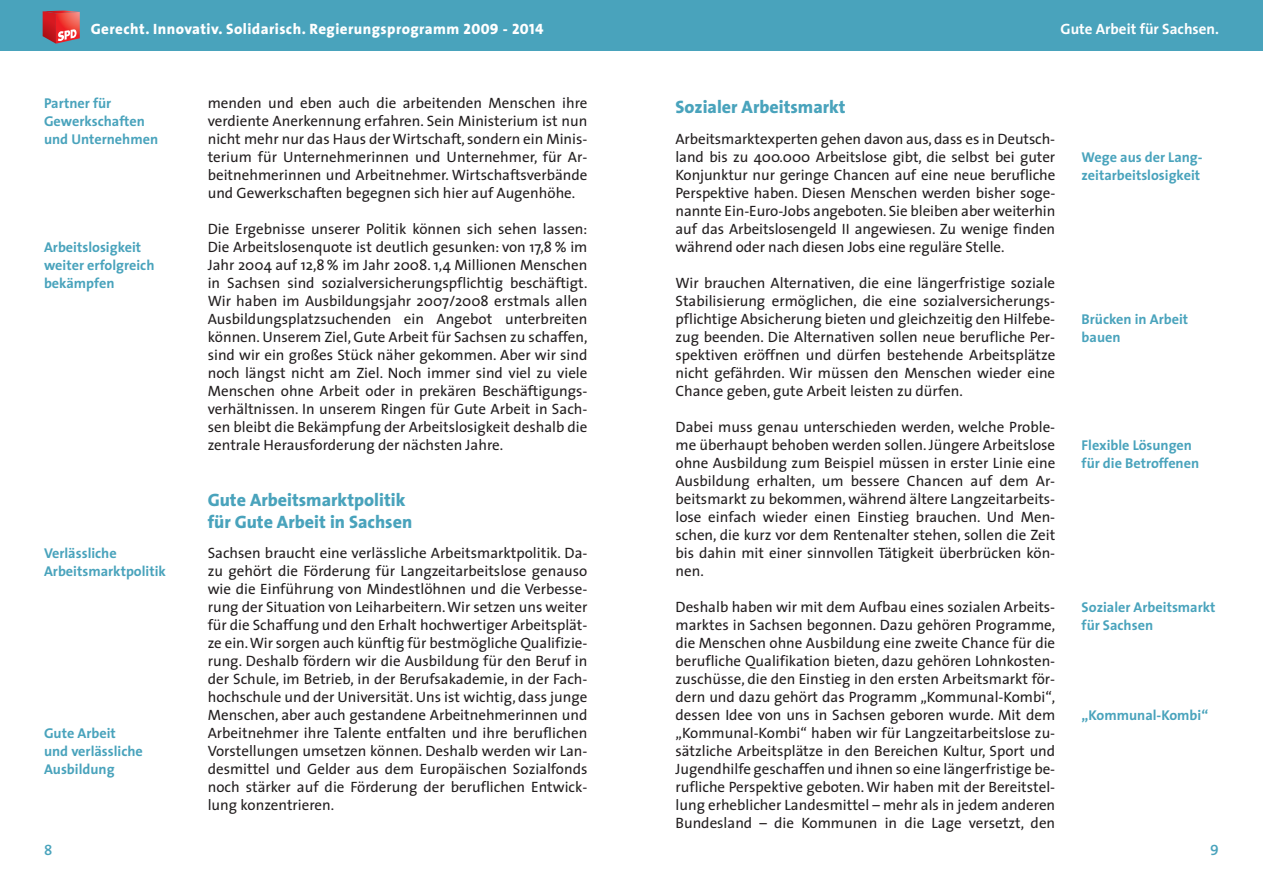
<style>
.page{position:relative;width:1263px;height:893px;background:#fff}
.page>*{position:absolute;margin:0;border:0;box-sizing:border-box;transform-origin:0 0}
.t1{font:800 18px/21.6px "The Sans";color:#49a3bc}
.t2{font:15px/18px "The Sans";color:#231f20;text-align:justify}
.t3{font:800 15px "The Sans";letter-spacing:.03em;color:#fff}
.t4{font:700 15px "The Sans";color:#fff}
.t5{font:15px "The Sans Semi Bold Caps";color:#49a3bc}
.t6{font:700 14.25px/18px "The Sans";color:#49a3bc}
.s1{font-family:"The Sans Extra Bold Caps";font-weight:400}
</style>
<div class="page">
<div style="left:0;top:0;width:1263px;height:51px;background:#49a3bc"></div>
<svg style="left:43px;top:11px;width:37px;height:33px"></svg>
<p class="t3" style="left:91px;top:23px;width:454px">Gerecht. Innovativ. Solidarisch. Regierungsprogramm <span class="s1">2009 - 2014</span></p>
<p class="t6" style="left:44px;top:96px;width:116px">Partner für<br>Gewerkschaften und Unternehmen</p>
<p class="t6" style="left:44px;top:240px;width:112px">Arbeitslosigkeit weiter erfolgreich bekämpfen</p>
<p class="t6" style="left:44px;top:546px;width:123px">Verlässliche<br>Arbeitsmarktpolitik</p>
<p class="t6" style="left:44px;top:726px;width:100px">Gute Arbeit und verlässliche<br>Ausbildung</p>
<p class="t5" style="left:44px;top:841px;width:10px">8</p>
<p class="t2" style="left:208px;top:95px;width:381px">menden und eben auch die arbeitenden Menschen ihre verdiente Anerkennung erfahren. Sein Ministerium ist nun nicht mehr nur das Haus der Wirtschaft, sondern ein Minis&shy;terium für Unternehmerinnen und Unternehmer, für Ar&shy;beitnehmerinnen und Arbeitnehmer. Wirtschaftsverbände und Gewerkschaften begegnen sich hier auf Augenhöhe.</p>
<p class="t2" style="left:208px;top:221px;width:381px">Die Ergebnisse unserer Politik können sich sehen lassen:<br>Die Arbeitslosenquote ist deutlich gesunken: von 17,8 % im Jahr 2004 auf 12,8 % im Jahr 2008. 1,4 Millionen Menschen in Sachsen sind sozialversicherungspflichtig beschäftigt.<br>Wir haben im Ausbildungsjahr 2007/2008 erstmals allen Ausbildungsplatzsuchenden ein Angebot unterbreiten können. Unserem Ziel, Gute Arbeit für Sachsen zu schaffen, sind wir ein großes Stück näher gekommen. Aber wir sind noch längst nicht am Ziel. Noch immer sind viel zu viele Menschen ohne Arbeit oder in prekären Beschäftigungs&shy;verhältnissen. In unserem Ringen für Gute Arbeit in Sach&shy;sen bleibt die Bekämpfung der Arbeitslosigkeit deshalb die zentrale Herausforderung der nächsten Jahre.</p>
<p class="t1" style="left:208px;top:491px;width:206px">Gute Arbeitsmarktpolitik für Gute Arbeit in Sachsen</p>
<p class="t2" style="left:208px;top:545px;width:381px">Sachsen braucht eine verlässliche Arbeitsmarktpolitik. Da&shy;zu gehört die Förderung für Langzeitarbeitslose genauso wie die Einführung von Mindestlöhnen und die Verbesse&shy;rung der Situation von Leiharbeitern. Wir setzen uns weiter für die Schaffung und den Erhalt hochwertiger Arbeitsplät&shy;ze ein. Wir sorgen auch künftig für bestmögliche Qualifizie&shy;rung. Deshalb fördern wir die Ausbildung für den Beruf in der Schule, im Betrieb, in der Berufsakademie, in der Fach&shy;hochschule und der Universität. Uns ist wichtig, dass junge Menschen, aber auch gestandene Arbeitnehmerinnen und Arbeitnehmer ihre Talente entfalten und ihre beruflichen Vorstellungen umsetzen können. Deshalb werden wir Lan&shy;desmittel und Gelder aus dem Europäischen Sozialfonds noch stärker auf die Förderung der beruflichen Entwick&shy;lung konzentrieren.</p>
<p class="t4" style="left:1060px;top:23px;width:160px">Gute Arbeit für Sachsen.</p>
<p class="t1" style="left:675px;top:97px;width:172px">Sozialer Arbeitsmarkt</p>
<p class="t2" style="left:675px;top:131px;width:381px">Arbeitsmarktexperten gehen davon aus, dass es in Deutsch&shy;land bis zu 400.000 Arbeitslose gibt, die selbst bei guter Konjunktur nur geringe Chancen auf eine neue berufliche Perspektive haben. Diesen Menschen werden bisher soge&shy;nannte Ein-Euro-Jobs angeboten. Sie bleiben aber weiterhin auf das Arbeitslosengeld II angewiesen. Zu wenige finden während oder nach diesen Jobs eine reguläre Stelle.</p>
<p class="t2" style="left:675px;top:275px;width:381px">Wir brauchen Alternativen, die eine längerfristige soziale Stabilisierung ermöglichen, die eine sozialversicherungs&shy;pflichtige Absicherung bieten und gleichzeitig den Hilfebe&shy;zug beenden. Die Alternativen sollen neue berufliche Per&shy;spektiven eröffnen und dürfen bestehende Arbeitsplätze nicht gefährden. Wir müssen den Menschen wieder eine Chance geben, gute Arbeit leisten zu dürfen.</p>
<p class="t2" style="left:675px;top:419px;width:381px">Dabei muss genau unterschieden werden, welche Proble&shy;me überhaupt behoben werden sollen. Jüngere Arbeitslose ohne Ausbildung zum Beispiel müssen in erster Linie eine Ausbildung erhalten, um bessere Chancen auf dem Ar&shy;beitsmarkt zu bekommen, während ältere Langzeitarbeits&shy;lose einfach wieder einen Einstieg brauchen. Und Men&shy;schen, die kurz vor dem Rentenalter stehen, sollen die Zeit bis dahin mit einer sinnvollen Tätigkeit überbrücken kön&shy;nen.</p>
<p class="t2" style="left:675px;top:599px;width:381px">Deshalb haben wir mit dem Aufbau eines sozialen Arbeits&shy;marktes in Sachsen begonnen. Dazu gehören Programme, die Menschen ohne Ausbildung eine zweite Chance für die berufliche Qualifikation bieten, dazu gehören Lohnkosten&shy;zuschüsse, die den Einstieg in den ersten Arbeitsmarkt för&shy;dern und dazu gehört das Programm „Kommunal-Kombi“, dessen Idee von uns in Sachsen geboren wurde. Mit dem „Kommunal-Kombi“ haben wir für Langzeitarbeitslose zu&shy;sätzliche Arbeitsplätze in den Bereichen Kultur, Sport und Jugendhilfe geschaffen und ihnen so eine längerfristige be&shy;rufliche Perspektive geboten. Wir haben mit der Bereitstel&shy;lung erheblicher Landesmittel – mehr als in jedem anderen Bundesland – die Kommunen in die Lage versetzt, den</p>
<p class="t6" style="left:1082px;top:150px;width:123px">Wege aus der Lang&shy;zeitarbeitslosigkeit</p>
<p class="t6" style="left:1082px;top:312px;width:108px">Brücken in Arbeit bauen</p>
<p class="t6" style="left:1082px;top:438px;width:119px">Flexible Lösungen für die Betroffenen</p>
<p class="t6" style="left:1082px;top:600px;width:135px">Sozialer Arbeitsmarkt für Sachsen</p>
<p class="t6" style="left:1082px;top:708px;width:128px">„Kommunal-Kombi“</p>
<p class="t5" style="left:1210px;top:841px;width:10px">9</p>
</div>
